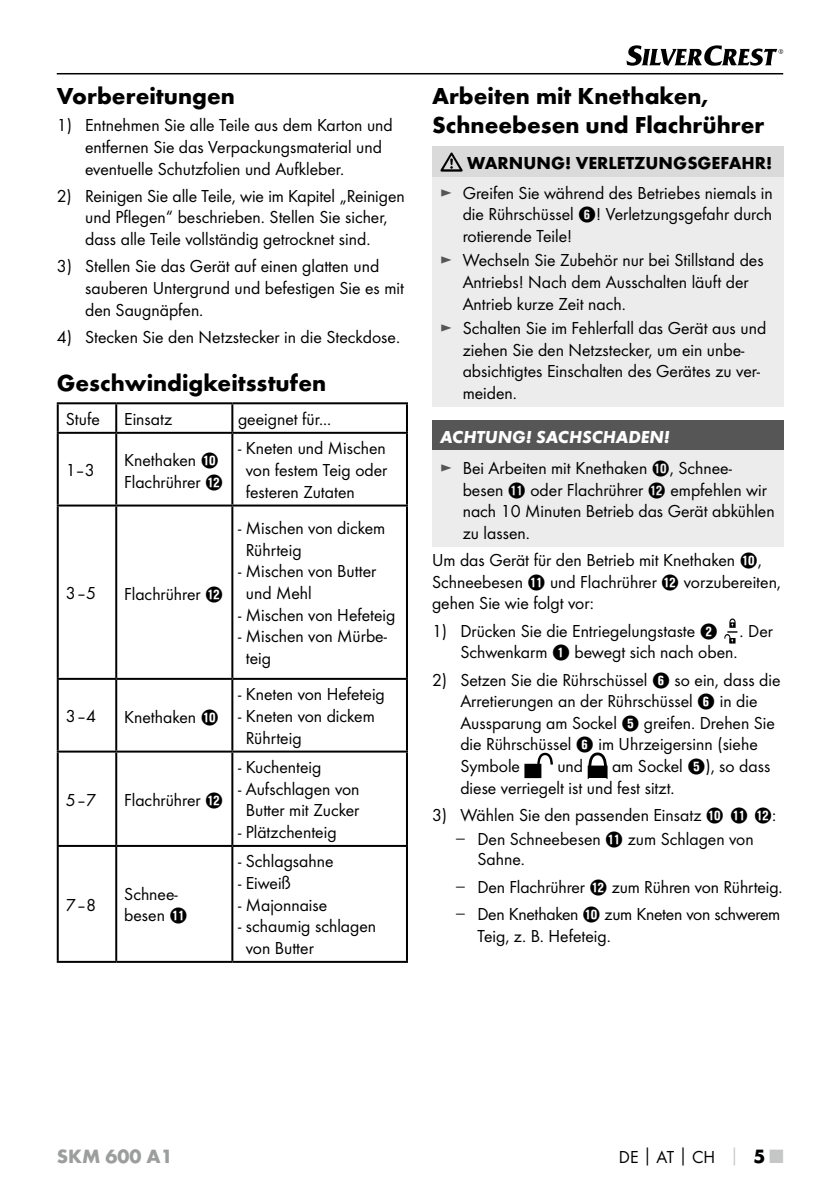
<style>
.page{position:relative;width:840px;height:1191px;background:#fff}
.page>*{position:absolute;margin:0;border:0;box-sizing:border-box;transform-origin:0 0}
.t1{font:700 24px/28.8px "Futura";color:#000}
.t2{font:700 20px "Futura";color:#9c9d9d}
.t3{font:18px/21.6px "Futura Boo";color:#000}
.t4{font:700 18px "Futura";color:#000}
.t5{font:italic 700 18px "Futura";color:#fff}
.s1{font-family:"Hako PI Nummern"}
.s2{color:#565656}
.s3{font-family:"Verdana";color:#565656}
.s4{font-family:"Futura";font-weight:700}
.s5{font-family:"Futura";font-weight:700;color:#c5c6c6}
.s6{font-family:"Futura";font-weight:700;font-size:20px}
.s7{font-family:"Futura";font-weight:700;font-size:20px;color:#c5c6c6}
</style>
<div class="page">
<hr style="left:57px;top:73px;width:725px;height:1px;background:#000">
<svg style="left:626px;top:45px;width:156px;height:21px"></svg>
<hr style="left:57px;top:402px;width:59px;height:2px;background:#000">
<hr style="left:57px;top:404px;width:2px;height:28px;background:#000">
<hr style="left:116px;top:402px;width:116px;height:2px;background:#000">
<hr style="left:115px;top:404px;width:2px;height:28px;background:#000">
<hr style="left:232px;top:402px;width:176px;height:2px;background:#000">
<hr style="left:231px;top:404px;width:2px;height:28px;background:#000">
<hr style="left:406px;top:404px;width:2px;height:28px;background:#000">
<hr style="left:57px;top:432px;width:59px;height:2px;background:#000">
<hr style="left:57px;top:434px;width:2px;height:70px;background:#000">
<hr style="left:116px;top:432px;width:116px;height:2px;background:#000">
<hr style="left:115px;top:434px;width:2px;height:70px;background:#000">
<hr style="left:232px;top:432px;width:176px;height:2px;background:#000">
<hr style="left:231px;top:434px;width:2px;height:70px;background:#000">
<hr style="left:406px;top:434px;width:2px;height:70px;background:#000">
<hr style="left:57px;top:504px;width:59px;height:2px;background:#000">
<hr style="left:57px;top:506px;width:2px;height:172px;background:#000">
<hr style="left:116px;top:504px;width:116px;height:2px;background:#000">
<hr style="left:115px;top:506px;width:2px;height:172px;background:#000">
<hr style="left:232px;top:504px;width:176px;height:2px;background:#000">
<hr style="left:231px;top:506px;width:2px;height:172px;background:#000">
<hr style="left:406px;top:506px;width:2px;height:172px;background:#000">
<hr style="left:57px;top:678px;width:59px;height:2px;background:#000">
<hr style="left:57px;top:680px;width:2px;height:70px;background:#000">
<hr style="left:116px;top:678px;width:116px;height:2px;background:#000">
<hr style="left:115px;top:680px;width:2px;height:70px;background:#000">
<hr style="left:232px;top:678px;width:176px;height:2px;background:#000">
<hr style="left:231px;top:680px;width:2px;height:70px;background:#000">
<hr style="left:406px;top:680px;width:2px;height:70px;background:#000">
<hr style="left:57px;top:750px;width:59px;height:2px;background:#000">
<hr style="left:57px;top:752px;width:2px;height:93px;background:#000">
<hr style="left:116px;top:750px;width:116px;height:2px;background:#000">
<hr style="left:115px;top:752px;width:2px;height:93px;background:#000">
<hr style="left:232px;top:750px;width:176px;height:2px;background:#000">
<hr style="left:231px;top:752px;width:2px;height:93px;background:#000">
<hr style="left:406px;top:752px;width:2px;height:93px;background:#000">
<hr style="left:57px;top:845px;width:59px;height:2px;background:#000">
<hr style="left:57px;top:847px;width:2px;height:114px;background:#000">
<hr style="left:116px;top:845px;width:116px;height:2px;background:#000">
<hr style="left:115px;top:847px;width:2px;height:114px;background:#000">
<hr style="left:232px;top:845px;width:176px;height:2px;background:#000">
<hr style="left:231px;top:847px;width:2px;height:114px;background:#000">
<hr style="left:406px;top:847px;width:2px;height:114px;background:#000">
<hr style="left:57px;top:961px;width:59px;height:2px;background:#000">
<hr style="left:116px;top:961px;width:116px;height:2px;background:#000">
<hr style="left:232px;top:961px;width:176px;height:2px;background:#000">
<div style="left:432px;top:146px;width:351px;height:31px;background:#dadada"></div>
<div style="left:432px;top:177px;width:351px;height:230px;background:#ececed"></div>
<svg style="left:440px;top:152px;width:22px;height:20px"></svg>
<div style="left:432px;top:420px;width:351px;height:31px;background:#565656"></div>
<div style="left:432px;top:451px;width:351px;height:96px;background:#ececed"></div>
<svg style="left:724px;top:618px;width:12px;height:25px"></svg>
<div style="left:524px;top:764px;width:16px;height:13px;background:#000"></div>
<div style="left:524px;top:764px;width:17px;height:14px;border:1px solid #000"></div>
<svg style="left:535px;top:752px;width:17px;height:15px"></svg>
<svg style="left:587px;top:752px;width:20px;height:26px"></svg>
<h1 class="t1" style="left:57px;top:81px;width:180px">Vorbereitungen</h1>
<p class="t3" style="left:85px;top:114px;width:309px;text-indent:-28px">1) Entnehmen Sie alle Teile aus dem Karton und entfernen Sie das Verpackungsmaterial und eventuelle Schutzfolien und Aufkleber.</p>
<p class="t3" style="left:85px;top:185px;width:321px;text-indent:-28px">2) Reinigen Sie alle Teile, wie im Kapitel „Reinigen und Pflegen“ beschrieben. Stellen Sie sicher, dass alle Teile vollständig getrocknet sind.</p>
<p class="t3" style="left:85px;top:255px;width:320px;text-indent:-28px">3) Stellen Sie das Gerät auf einen glatten und sauberen Untergrund und befestigen Sie es mit den Saugnäpfen.</p>
<p class="t3" style="left:57px;top:326px;width:342px">4) Stecken Sie den Netzstecker in die Steckdose.</p>
<h1 class="t1" style="left:57px;top:369px;width:271px">Geschwindigkeitsstufen</h1>
<p class="t3" style="left:66px;top:408px;width:36px">Stufe</p>
<p class="t3" style="left:124px;top:408px;width:49px">Einsatz</p>
<p class="t3" style="left:238px;top:408px;width:86px">geeignet für...</p>
<p class="t3" style="left:66px;top:459px;width:30px">1–3</p>
<p class="t3" style="left:124px;top:449px;width:100px">Knethaken <span class="s1">0<br></span>Flachrührer <span class="s1">W</span></p>
<p class="t3" style="left:246px;top:437px;width:143px;text-align:justify;text-indent:-8px">- Kneten und Mischen von festem Teig oder festeren Zutaten</p>
<p class="t3" style="left:66px;top:582px;width:32px">3–5</p>
<p class="t3" style="left:124px;top:583px;width:100px">Flachrührer <span class="s1">W</span></p>
<p class="t3" style="left:66px;top:705px;width:32px">3–4</p>
<p class="t3" style="left:124px;top:706px;width:96px">Knethaken <span class="s1">0</span></p>
<p class="t3" style="left:66px;top:788px;width:32px">5–7</p>
<p class="t3" style="left:124px;top:789px;width:100px">Flachrührer <span class="s1">W</span></p>
<p class="t3" style="left:66px;top:893px;width:32px">7–8</p>
<p class="t3" style="left:124px;top:883px;width:65px">Schnee&shy;besen <span class="s1">Q</span></p>
<p class="t3" style="left:246px;top:517px;width:141px;text-indent:-8px">- Mischen von dickem<br>Rührteig</p>
<p class="t3" style="left:246px;top:560px;width:132px;text-indent:-8px">- Mischen von Butter und Mehl</p>
<p class="t3" style="left:238px;top:603px;width:159px">- Mischen von Hefeteig</p>
<p class="t3" style="left:246px;top:625px;width:143px;text-indent:-8px">- Mischen von Mürbe&shy;teig</p>
<p class="t3" style="left:238px;top:683px;width:148px">- Kneten von Hefeteig</p>
<p class="t3" style="left:246px;top:705px;width:130px;text-indent:-8px">- Kneten von dickem<br>Rührteig</p>
<p class="t3" style="left:238px;top:756px;width:85px">- Kuchenteig</p>
<p class="t3" style="left:238px;top:778px;width:123px;text-align:center">- Aufschlagen von<br>Butter mit Zucker</p>
<p class="t3" style="left:238px;top:821px;width:100px">- Plätzchenteig</p>
<p class="t3" style="left:238px;top:850px;width:97px">- Schlagsahne</p>
<p class="t3" style="left:238px;top:872px;width:54px">- Eiweiß</p>
<p class="t3" style="left:238px;top:893px;width:91px">- Majonnaise</p>
<p class="t3" style="left:246px;top:915px;width:132px;text-indent:-8px">- schaumig schlagen von Butter</p>
<h1 class="t1" style="left:432px;top:81px;width:334px">Arbeiten mit Knethaken,<br>Schneebesen und Flachrührer</h1>
<p class="t4" style="left:467px;top:152px;width:306px">WARNUNG! VERLETZUNGSGEFAHR!</p>
<p class="t3" style="left:462px;top:182px;width:311px;text-align:justify;text-indent:-23px"><span class="s2">►</span> Greifen Sie während des Betriebes niemals in die Rührschüssel <span class="s1">6</span>! Verletzungsgefahr durch rotierende Teile!</p>
<p class="t3" style="left:462px;top:249px;width:302px;text-indent:-23px"><span class="s2">►</span> Wechseln Sie Zubehör nur bei Stillstand des<br>Antriebs! Nach dem Ausschalten läuft der<br>Antrieb kurze Zeit nach.</p>
<p class="t3" style="left:462px;top:317px;width:305px;text-indent:-23px"><span class="s2">►</span> Schalten Sie im Fehlerfall das Gerät aus und ziehen Sie den Netzstecker, um ein unbe&shy;absichtigtes Einschalten des Gerätes zu ver&shy;meiden.</p>
<p class="t5" style="left:440px;top:425px;width:231px">ACHTUNG! SACHSCHADEN!</p>
<p class="t3" style="left:462px;top:457px;width:313px;text-indent:-23px"><span class="s2">►</span> Bei Arbeiten mit Knethaken <span class="s1">0</span>, Schnee&shy;besen <span class="s1">Q</span> oder Flachrührer <span class="s1">W</span> empfehlen wir nach 10 Minuten Betrieb das Gerät abkühlen zu lassen.</p>
<p class="t3" style="left:432px;top:549px;width:350px">Um das Gerät für den Betrieb mit Knethaken <span class="s1">0</span>,<br>Schneebesen <span class="s1">Q</span> und Flachrührer <span class="s1">W</span> vorzubereiten, gehen Sie wie folgt vor:</p>
<p class="t3" style="left:432px;top:620px;width:342px;text-align:center">1) Drücken Sie die Entriegelungstaste <span class="s1">2</span> . Der<br>Schwenkarm <span class="s1">1</span> bewegt sich nach oben.</p>
<p class="t3" style="left:460px;top:668px;width:321px;text-indent:-28px">2) Setzen Sie die Rührschüssel <span class="s1">6</span> so ein, dass die Arretierungen an der Rührschüssel <span class="s1">6</span> in die Aussparung am Sockel <span class="s1">5</span> greifen. Drehen Sie die Rührschüssel <span class="s1">6</span> im Uhrzeigersinn (siehe Symbole</p>
<p class="t3" style="left:460px;top:755px;width:311px;text-indent:152px">am Sockel <span class="s1">5</span>), so dass diese verriegelt ist und fest sitzt.</p>
<p class="t3" style="left:432px;top:804px;width:345px">3) Wählen Sie den passenden Einsatz <span class="s1">0 Q W</span>:</p>
<p class="t3" style="left:477px;top:829px;width:278px;line-height:20px;text-indent:-23px"><span class="s3">–</span> Den Schneebesen <span class="s1">Q</span> zum Schlagen von<br>Sahne.</p>
<p class="t3" style="left:454px;top:875px;width:327px"><span class="s3">–</span> Den Flachrührer <span class="s1">W</span> zum Rühren von Rührteig.</p>
<p class="t3" style="left:477px;top:903px;width:304px;text-indent:-23px"><span class="s3">–</span> Den Knethaken <span class="s1">0</span> zum Kneten von schwerem<br>Teig, z. B. Hefeteig.</p>
<p class="t3" style="left:557px;top:755px;width:27px">und</p>
<p class="t2" style="left:57px;top:1143px;width:117px">SKM 600 A1</p>
<p class="t3" style="left:618px;top:1145px;width:166px">DE<span class="s4">│</span>AT<span class="s4">│</span>CH <span class="s5">│</span> <span class="s6">5</span> <span class="s7">■</span></p>
</div>
